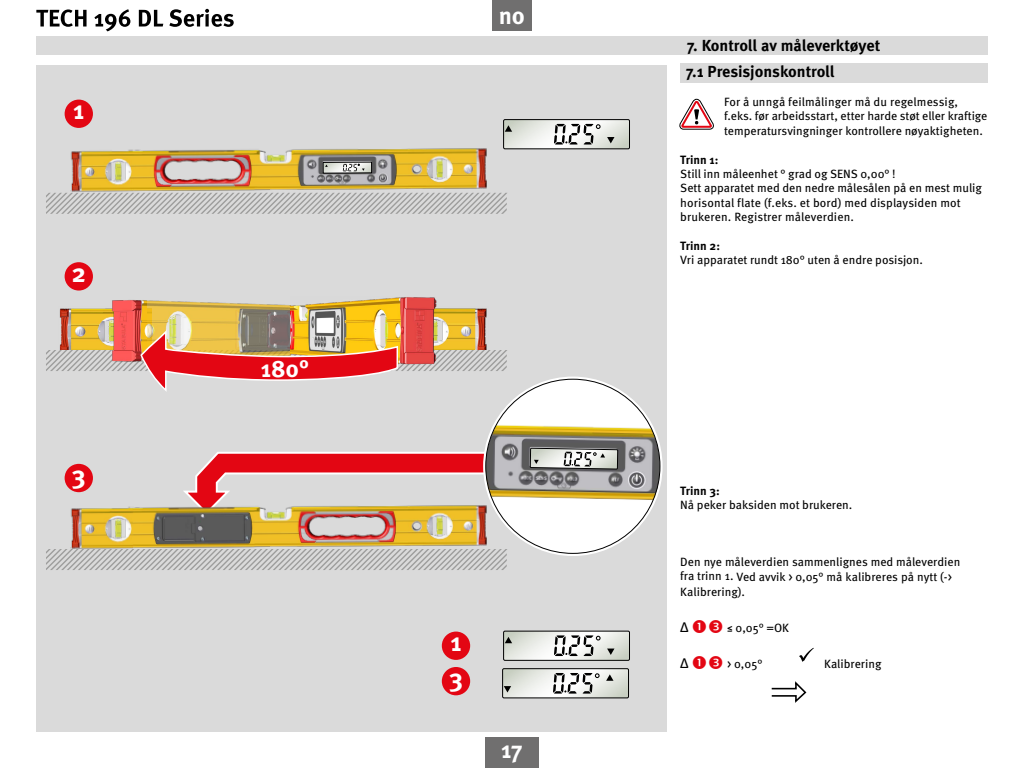
<style>
.page{position:relative;width:1024px;height:768px;background:#fff}
.page>*{position:absolute;margin:0;border:0;box-sizing:border-box;transform-origin:0 0}
.t1{font:700 26px "Meta Pro";color:#fff}
.t2{font:700 24px "Meta Pro";letter-spacing:-.005em;color:#fff}
.t3{font:700 16px/26.5px "Meta Pro";letter-spacing:-.005em;color:#000}
.t4{font:14px "Meta Pro";color:#000}
.t5{font:12px/14.4px "Meta Pro";color:#000}
.t6{font:700 12px "Meta Pro";color:#000}
</style>
<div class="page">
<svg style="left:36px;top:9px;width:198px;height:22px"></svg>
<div style="left:485px;top:738px;width:54px;height:30px;background:#706f6f"></div>
<div style="left:492px;top:0;width:40px;height:30px;background:#706f6f"></div>
<div style="left:36px;top:65px;width:631px;height:667px;background:#dadada"></div>
<div style="left:36px;top:37px;width:952px;height:18px;background:#dadada"></div>
<div style="left:680px;top:63px;width:308px;height:20px;background:#dadada"></div>
<div style="left:65px;top:100px;width:28px;height:28px;background:#e30613;border-radius:50%"></div>
<svg style="left:679px;top:98px;width:35px;height:32px"></svg>
<svg style="left:46px;top:193px;width:461px;height:21px"></svg>
<div style="left:503px;top:631px;width:127px;height:30px;border:1px solid #000"></div>
<svg style="left:504px;top:631px;width:126px;height:29px"></svg>
<div style="left:503px;top:119px;width:127px;height:30px;border:1px solid #000"></div>
<svg style="left:504px;top:120px;width:126px;height:29px"></svg>
<svg style="left:183px;top:452px;width:309px;height:53px"></svg>
<div style="left:65px;top:464px;width:28px;height:28px;background:#e30613;border-radius:50%"></div>
<img style="left:70px;top:504px;width:419px;height:45px">
<svg style="left:46px;top:549px;width:461px;height:21px"></svg>
<div style="left:442px;top:632px;width:28px;height:28px;background:#e30613;border-radius:50%"></div>
<div style="left:65px;top:262px;width:28px;height:29px;background:#e30613;border-radius:50%"></div>
<img style="left:436px;top:308px;width:51px;height:18px">
<img style="left:59px;top:308px;width:52px;height:18px">
<img style="left:147px;top:300px;width:87px;height:26px">
<img style="left:111px;top:300px;width:36px;height:26px">
<img style="left:234px;top:297px;width:202px;height:29px">
<svg style="left:46px;top:326px;width:461px;height:66px"></svg>
<div style="left:442px;top:667px;width:28px;height:28px;background:#e30613;border-radius:50%"></div>
<svg style="left:799px;top:648px;width:15px;height:14px"></svg>
<svg style="left:771px;top:681px;width:36px;height:22px"></svg>
<div style="left:502px;top:668px;width:127px;height:30px;border:1px solid #000"></div>
<svg style="left:503px;top:669px;width:126px;height:29px"></svg>
<img style="left:70px;top:148px;width:419px;height:46px">
<svg style="left:323px;top:162px;width:49px;height:11px"></svg>
<div style="left:483px;top:377px;width:180px;height:179px;background:#fff;border-radius:50%"></div>
<img style="left:485px;top:422px;width:175px;height:82px">
<svg style="left:530px;top:422px;width:88px;height:47px"></svg>
<h1 class="t1" style="left:73px;top:90px;width:13px">1</h1>
<h1 class="t1" style="left:71px;top:253px;width:16px">2</h1>
<h1 class="t1" style="left:72px;top:454px;width:16px">3</h1>
<h2 class="t2" style="left:261px;top:349px;width:50px">180°</h2>
<h2 class="t2" style="left:499px;top:-3px;width:28px">no</h2>
<h1 class="t1" style="left:450px;top:622px;width:13px">1</h1>
<h1 class="t1" style="left:449px;top:657px;width:16px">3</h1>
<h2 class="t2" style="left:501px;top:731px;width:23px">17</h2>
<h3 class="t3" style="left:686px;top:31px;width:196px">7. Kontroll av måleverktøyet<br>7.1 Presisjonskontroll</h3>
<p class="t5" style="left:724px;top:94px;width:265px">For å unngå feilmålinger må du regelmessig, f.eks. før arbeidsstart, etter harde støt eller kraftige temperatursvingninger kontrollere nøyaktigheten.</p>
<p class="t6" style="left:680px;top:150px;width:40px">Trinn 1:</p>
<p class="t5" style="left:680px;top:166px;width:303px">Still inn måleenhet ° grad og SENS 0,00° !<br>Sett apparatet med den nedre målesålen på en mest mulig horisontal flate (f.eks. et bord) med displaysiden mot brukeren. Registrer måleverdien.</p>
<p class="t6" style="left:680px;top:237px;width:41px">Trinn 2:</p>
<p class="t5" style="left:680px;top:252px;width:244px">Vri apparatet rundt 180° uten å endre posisjon.</p>
<p class="t6" style="left:680px;top:481px;width:41px">Trinn 3:</p>
<p class="t5" style="left:680px;top:497px;width:174px">Nå peker baksiden mot brukeren.</p>
<p class="t5" style="left:680px;top:553px;width:282px;line-height:14.9px">Den nye måleverdien sammenlignes med måleverdien fra trinn 1. Ved avvik &gt; 0,05° må kalibreres på nytt (-&gt;<br>Kalibrering).</p>
<p class="t4" style="left:680px;top:616px;width:10px">Δ</p>
<p class="t5" style="left:727px;top:620px;width:63px">≤ 0,05° =OK</p>
<p class="t4" style="left:680px;top:652px;width:10px">Δ</p>
<p class="t5" style="left:727px;top:656px;width:37px">&gt; 0,05°</p>
<p class="t5" style="left:824px;top:656px;width:59px">Kalibrering</p>
</div>
